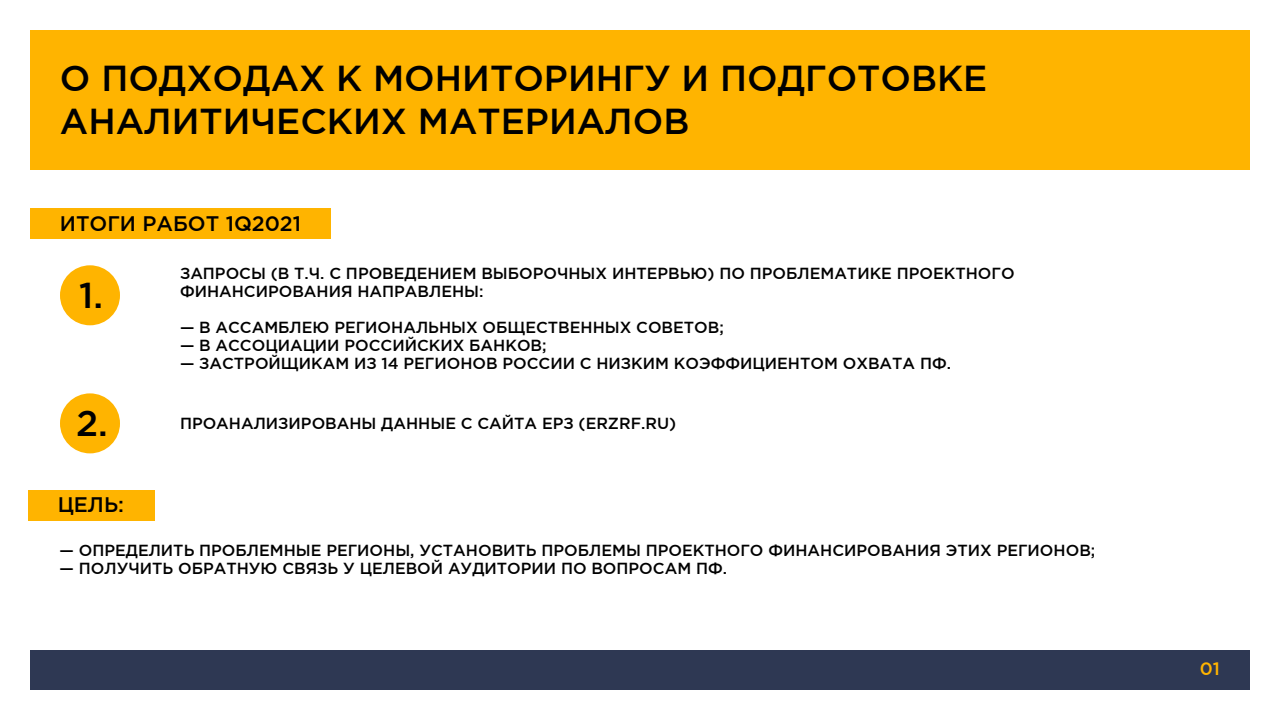
<style>
.page{position:relative;width:1280px;height:720px;background:#fff}
.page>*{position:absolute;margin:0;border:0;box-sizing:border-box;transform-origin:0 0}
.t1{font:500 36px/43.2px "Gotham Pro";color:#000}
.t2{font:500 21px "Gotham Pro";color:#000}
.t3{font:500 18px "Gotham Pro";color:#ffb400}
.t4{font:500 16px/18px "Gotham Pro";color:#000}
</style>
<div class="page">
<div style="left:30px;top:30px;width:1220px;height:140px;background:#ffb400"></div>
<div style="left:30px;top:650px;width:1220px;height:40px;background:#2e3853"></div>
<div style="left:60px;top:265px;width:60px;height:60px;background:#ffb400;border-radius:50%"></div>
<div style="left:60px;top:393px;width:60px;height:60px;background:#ffb400;border-radius:50%"></div>
<div style="left:30px;top:208px;width:301px;height:31px;background:#ffb400"></div>
<div style="left:28px;top:490px;width:126px;height:30px;background:#ffb400"></div>
<h1 class="t1" style="left:60px;top:55px;width:929px">О ПОДХОДАХ К МОНИТОРИНГУ И ПОДГОТОВКЕ<br>АНАЛИТИЧЕСКИХ МАТЕРИАЛОВ</h1>
<h2 class="t2" style="left:60px;top:211px;width:243px">ИТОГИ РАБОТ 1Q2021</h2>
<h1 class="t1" style="left:79px;top:272px;width:25px">1.</h1>
<p class="t4" style="left:180px;top:264px;width:836px">ЗАПРОСЫ (В Т.Ч. С ПРОВЕДЕНИЕМ ВЫБОРОЧНЫХ ИНТЕРВЬЮ) ПО ПРОБЛЕМАТИКЕ ПРОЕКТНОГО<br>ФИНАНСИРОВАНИЯ НАПРАВЛЕНЫ:</p>
<p class="t4" style="left:180px;top:318px;width:545px">— В АССАМБЛЕЮ РЕГИОНАЛЬНЫХ ОБЩЕСТВЕННЫХ СОВЕТОВ;</p>
<p class="t4" style="left:180px;top:336px;width:368px">— В АССОЦИАЦИИ РОССИЙСКИХ БАНКОВ;</p>
<p class="t4" style="left:180px;top:354px;width:773px">— ЗАСТРОЙЩИКАМ ИЗ 14 РЕГИОНОВ РОССИИ С НИЗКИМ КОЭФФИЦИЕНТОМ ОХВАТА ПФ.</p>
<h1 class="t1" style="left:76px;top:400px;width:33px">2.</h1>
<p class="t4" style="left:180px;top:414px;width:498px">ПРОАНАЛИЗИРОВАНЫ ДАННЫЕ C САЙТА ЕРЗ (ERZRF.RU)</p>
<h2 class="t2" style="left:58px;top:493px;width:68px">ЦЕЛЬ:</h2>
<p class="t4" style="left:60px;top:541px;width:1037px">— ОПРЕДЕЛИТЬ ПРОБЛЕМНЫЕ РЕГИОНЫ, УСТАНОВИТЬ ПРОБЛЕМЫ ПРОЕКТНОГО ФИНАНСИРОВАНИЯ ЭТИХ РЕГИОНОВ;</p>
<p class="t4" style="left:60px;top:559px;width:669px">— ПОЛУЧИТЬ ОБРАТНУЮ СВЯЗЬ У ЦЕЛЕВОЙ АУДИТОРИИ ПО ВОПРОСАМ ПФ.</p>
<p class="t3" style="left:1200px;top:658px;width:22px">01</p>
</div>
